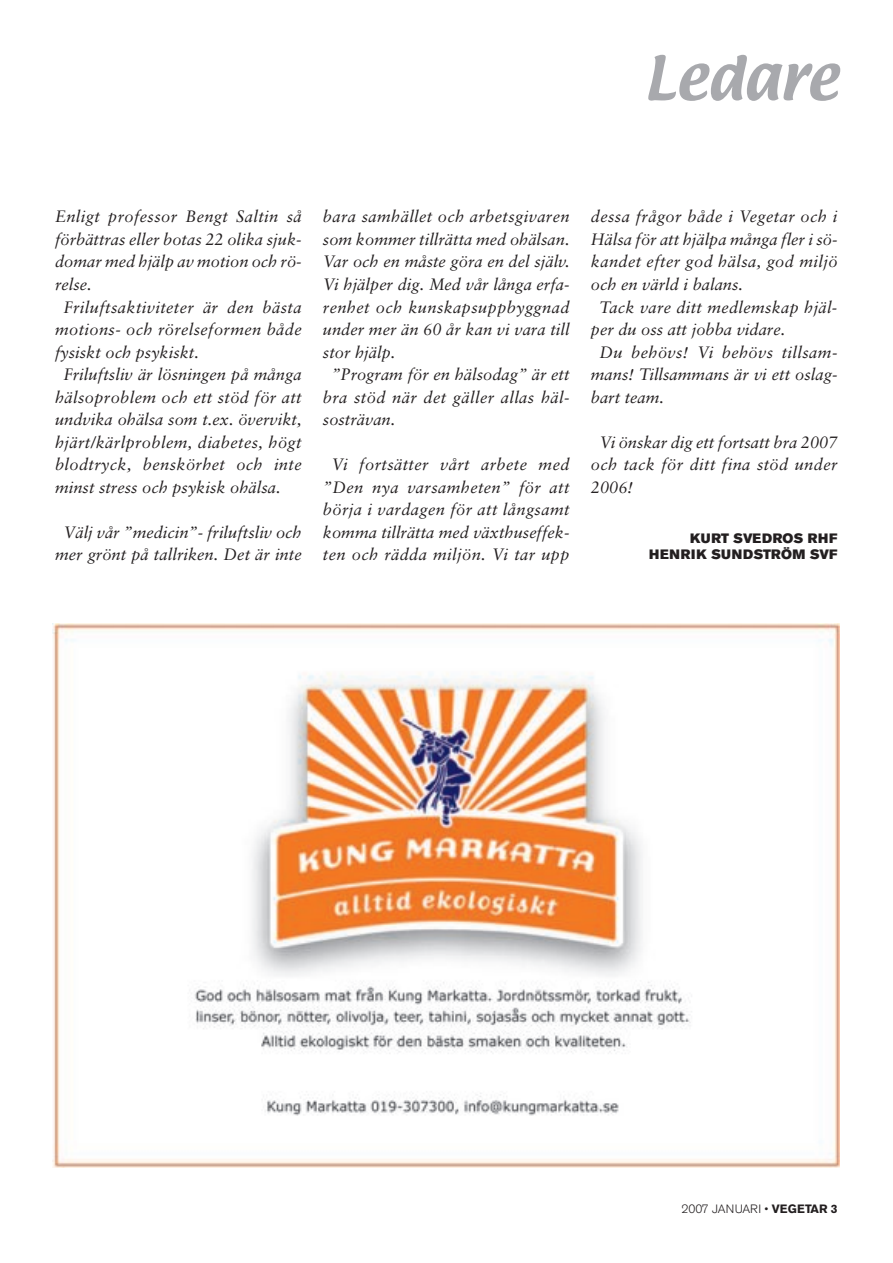
<style>
.page{position:relative;width:893px;height:1263px;background:#fff}
.page>*{position:absolute;margin:0;border:0;box-sizing:border-box;transform-origin:0 0}
.t1{font:54px "Textile";color:#a8a9ad}
.t2{font:italic 16.5px/22.5px "Sabon";letter-spacing:.005em;color:#231f20;text-align:center}
.t3{font:13.5px/16.5px "Akzidenz Grotesk BE Super";letter-spacing:.03em;color:#231f20;text-align:right}
.t4{font:300 12px "Akzidenz Grotesk BE";color:#231f20}
.s1{font-weight:700}
</style>
<div class="page">
<img style="left:53px;top:623px;width:787px;height:545px">
<h1 class="t1" style="left:644px;top:40px;width:195px">Ledare</h1>
<p class="t2" style="left:55px;top:205px;width:248px">Enligt professor Bengt Saltin så</p>
<p class="t2" style="left:55px;top:228px;width:248px">förbättras eller botas 22 olika sjuk-</p>
<p class="t2" style="left:55px;top:250px;width:248px">domar med hjälp av motion och rö-</p>
<p class="t2" style="left:55px;top:273px;width:38px">relse.</p>
<p class="t2" style="left:64px;top:295px;width:240px">Friluftsaktiviteter är den bästa</p>
<p class="t2" style="left:55px;top:318px;width:248px">motions- och rörelseformen både</p>
<p class="t2" style="left:55px;top:341px;width:145px">fysiskt och psykiskt.</p>
<p class="t2" style="left:64px;top:363px;width:240px">Friluftsliv är lösningen på många</p>
<p class="t2" style="left:55px;top:386px;width:248px">hälsoproblem och ett stöd för att</p>
<p class="t2" style="left:55px;top:408px;width:248px">undvika ohälsa som t.ex. övervikt,</p>
<p class="t2" style="left:55px;top:431px;width:248px">hjärt/kärlproblem, diabetes, högt</p>
<p class="t2" style="left:55px;top:453px;width:248px">blodtryck, benskörhet och inte</p>
<p class="t2" style="left:55px;top:476px;width:227px">minst stress och psykisk ohälsa.</p>
<p class="t2" style="left:55px;top:521px;width:248px">Välj vår ”medicin”- friluftsliv och mer grönt på tallriken. Det är inte</p>
<p class="t2" style="left:323px;top:205px;width:248px">bara samhället och arbetsgivaren</p>
<p class="t2" style="left:323px;top:228px;width:248px">som kommer tillrätta med ohälsan.</p>
<p class="t2" style="left:323px;top:250px;width:248px">Var och en måste göra en del själv.</p>
<p class="t2" style="left:323px;top:273px;width:248px">Vi hjälper dig. Med vår långa erfa-</p>
<p class="t2" style="left:323px;top:295px;width:248px">renhet och kunskapsuppbyggnad</p>
<p class="t2" style="left:323px;top:318px;width:248px">under mer än 60 år kan vi vara till</p>
<p class="t2" style="left:323px;top:341px;width:74px">stor hjälp.</p>
<p class="t2" style="left:331px;top:363px;width:240px">”Program för en hälsodag” är ett</p>
<p class="t2" style="left:323px;top:386px;width:248px">bra stöd när det gäller allas häl-</p>
<p class="t2" style="left:323px;top:408px;width:74px">sosträvan.</p>
<p class="t2" style="left:323px;top:453px;width:248px">Vi fortsätter vårt arbete med ”Den nya varsamheten” för att börja i vardagen för att långsamt komma tillrätta med växthuseffek&shy;ten och rädda miljön. Vi tar upp</p>
<p class="t2" style="left:591px;top:205px;width:248px">dessa frågor både i Vegetar och i</p>
<p class="t2" style="left:591px;top:228px;width:248px">Hälsa för att hjälpa många fler i sö-</p>
<p class="t2" style="left:591px;top:250px;width:248px">kandet efter god hälsa, god miljö</p>
<p class="t2" style="left:591px;top:273px;width:154px">och en värld i balans.</p>
<p class="t2" style="left:599px;top:295px;width:240px">Tack vare ditt medlemskap hjäl-</p>
<p class="t2" style="left:591px;top:318px;width:196px">per du oss att jobba vidare.</p>
<p class="t2" style="left:599px;top:341px;width:240px">Du behövs! Vi behövs tillsam-</p>
<p class="t2" style="left:591px;top:363px;width:248px">mans! Tillsammans är vi ett oslag-</p>
<p class="t2" style="left:591px;top:386px;width:75px">bart team.</p>
<p class="t2" style="left:591px;top:431px;width:248px;text-align:justify;text-indent:9px">Vi önskar dig ett fortsatt bra 2007 och tack för ditt fina stöd under 2006!</p>
<p class="t3" style="left:649px;top:530px;width:190px">KURT SVEDROS RHF<br>HENRIK SUNDSTRÖM SVF</p>
<p class="t4" style="left:681px;top:1202px;width:158px">2007 JANUARI • <span class="s1">VEGETAR 3</span></p>
</div>
